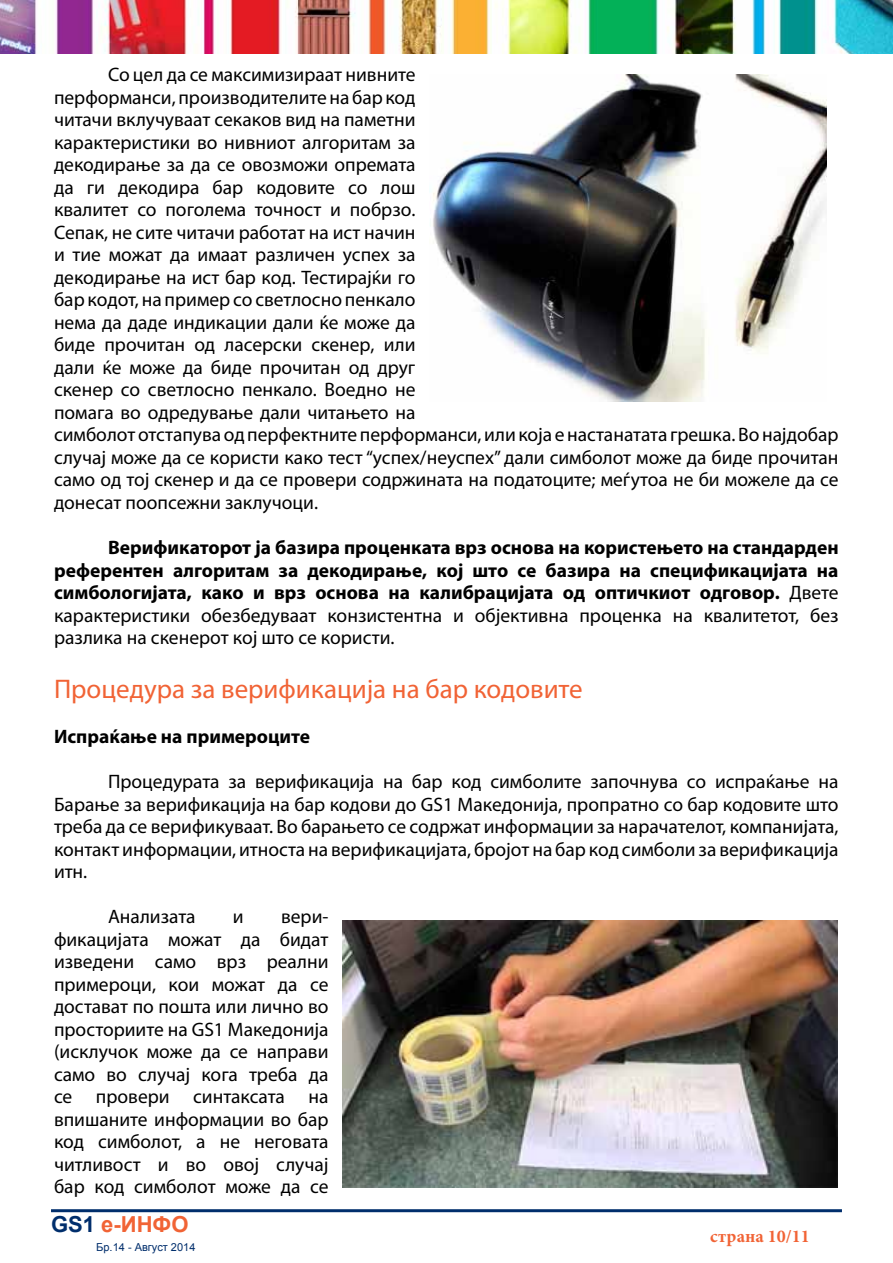
<style>
.page{position:relative;width:893px;height:1263px;background:#fff}
.page>*{position:absolute;margin:0;border:0;box-sizing:border-box;transform-origin:0 0}
.t1{font:27px "Myriad Pro";color:#f16335}
.t2{font:700 22.05px "Arial";color:#f16335}
.t3{font:19.5px/22.5px "Myriad Pro";color:#000;text-align:justify}
.t4{font:700 19.5px/22.5px "Myriad Pro";color:#000;text-align:justify}
.t5{font:700 18px "Minion Pro";letter-spacing:.005em;color:#f16335}
.t6{font:10.95px "Arial";color:#002e6c}
.s1{font-weight:400}
.s2{color:#002e6c}
</style>
<div class="page">
<hr style="left:51px;top:1209px;width:791px;height:3px;background:#002e6c">
<img style="left:0;top:0;width:893px;height:53px">
<img style="left:429px;top:74px;width:398px;height:328px">
<img style="left:343px;top:921px;width:495px;height:267px">
<p class="t3" style="left:54px;top:63px;width:786px;text-align:left;text-indent:54px">Со цел да се максимизираат нивните<br>перформанси, производителите на бар код<br>читачи вклучуваат секаков вид на паметни<br>карактеристики во нивниот алгоритам за<br>декодирање за да се овозможи опремата<br>да ги декодира бар кодовите со лош<br>квалитет со поголема точност и побрзо.<br>Сепак, не сите читачи работат на ист начин<br>и тие можат да имаат различен успех за<br>декодирање на ист бар код. Тестирајќи го<br>бар кодот, на пример со светлосно пенкало<br>нема да даде индикации дали ќе може да<br>биде прочитан од ласерски скенер, или<br>дали ќе може да биде прочитан од друг<br>скенер со светлосно пенкало. Воедно не<br>помага во одредување дали читањето на<br>симболот отстапува од перфектните перформанси, или која е настанатата грешка. Во најдобар случај може да се користи како тест “успех/неуспех” дали симболот може да биде прочитан само од тој скенер и да се провери содржината на податоците; меѓутоа не би можеле да се донесат поопсежни заклучоци.</p>
<p class="t4" style="left:54px;top:535px;width:786px;text-indent:54px">Верификаторот ја базира проценката врз основа на користењето на стандарден референтен алгоритам за декодирање, кој што се базира на спецификацијата на симбологијата, како и врз основа на калибрацијата од оптичкиот одговор. <span class="s1">Двете карактеристики обезбедуваат конзистентна и објективна проценка на квалитетот, без разлика на скенерот кој што се користи.</span></p>
<h1 class="t1" style="left:54px;top:672px;width:530px">Процедура за верификација на бар кодовите</h1>
<p class="t4" style="left:54px;top:724px;width:258px">Испраќање на примероците</p>
<p class="t3" style="left:54px;top:770px;width:786px;text-indent:54px">Процедурата за верификација на бар код симболите започнува со испраќање на Барање за верификација на бар кодови до GS1 Македонија, пропратно со бар кодовите што треба да се верификуваат. Во барањето се содржат информации за нарачателот, компанијата, контакт информации, итноста на верификацијата, бројот на бар код симболи за верификација итн.</p>
<p class="t3" style="left:108px;top:905px;width:89px">Анализата</p>
<p class="t3" style="left:233px;top:905px;width:12px">и</p>
<p class="t3" style="left:54px;top:905px;width:276px;text-indent:227px">вери&shy;фикацијата можат да бидат изведени само врз реални примероци, кои можат да се достават по пошта или лично во просториите на GS1 Македонија (исклучок може да се направи само во случај кога треба да се провери синтаксата на впишаните информации во бар код симболот, а не неговата читливост и во овој случај бар код симболот може да се</p>
<p class="t2" style="left:51px;top:1210px;width:139px"><span class="s2">GS1</span> е-ИНФО</p>
<p class="t6" style="left:96px;top:1240px;width:101px">Бр.14 - Август 2014</p>
<p class="t5" style="left:710px;top:1223px;width:101px">страна 10/11</p>
</div>
